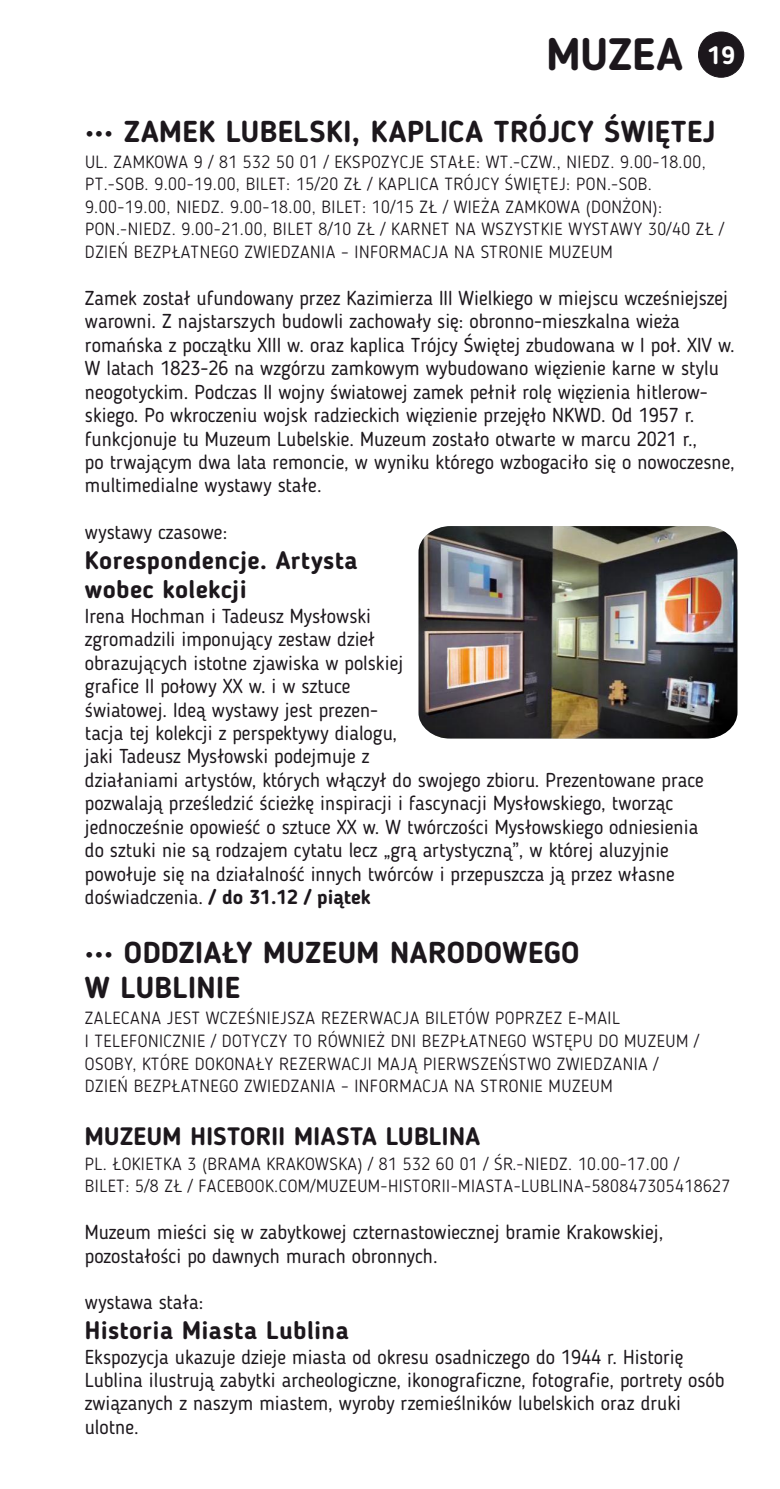
<style>
.page{position:relative;width:780px;height:1489px;background:#fff}
.page>*{position:absolute;margin:0;border:0;box-sizing:border-box;transform-origin:0 0}
.t1{font:700 45px "Blogger Sans";letter-spacing:.005em;color:#1c171c}
.t2{font:700 30px/35.2px "Blogger Sans";letter-spacing:.015em;color:#1c171c}
.t3{font:700 25px/29.5px "Blogger Sans";letter-spacing:.015em;color:#1c171c}
.t4{font:20px/23.5px "Blogger Sans";color:#1c171c}
.t5{font:300 17.5px/22.5px "Blogger Sans";letter-spacing:.03em;color:#1c171c}
.s1{font-family:"Arial"}
.s2{font-weight:700}
</style>
<div class="page">
<div style="left:698px;top:32px;width:46px;height:45px;background:#1c171c;border:1px solid #1c171c;border-radius:50%"></div>
<img style="left:418px;top:526px;width:319px;height:212px">
<h1 class="t1" style="left:546px;top:36px;width:190px">MUZEA <sup>19</sup></h1>
<h2 class="t2" style="left:85px;top:116px;width:632px">••• ZAMEK LUBELSKI, KAPLICA TRÓJCY ŚWIĘTEJ</h2>
<p class="t5" style="left:85px;top:152px;width:640px">UL. ZAMKOWA 9 / 81 532 50 01 / EKSPOZYCJE STAŁE: WT.-CZW., NIEDZ. 9.00-18.00, PT.-SOB. 9.00-19.00, BILET: 15/20 ZŁ / KAPLICA TRÓJCY ŚWIĘTEJ: PON.-SOB.<br>9.00-19.00, NIEDZ. 9.00-18.00, BILET: 10/15 ZŁ / WIEŻA ZAMKOWA (DONŻON):<br>PON.-NIEDZ. 9.00-21.00, BILET 8/10 ZŁ / KARNET NA WSZYSTKIE WYSTAWY 30/40 ZŁ / DZIEŃ BEZPŁATNEGO ZWIEDZANIA – INFORMACJA NA STRONIE MUZEUM</p>
<p class="t4" style="left:85px;top:288px;width:651px">Zamek został ufundowany przez Kazimierza III Wielkiego w miejscu wcześniejszej warowni. Z najstarszych budowli zachowały się: obronno-mieszkalna wieża romańska z początku XIII w. oraz kaplica Trójcy Świętej zbudowana w I poł. XIV w.<br>W latach 1823-26 na wzgórzu zamkowym wybudowano więzienie karne w stylu neogotyckim. Podczas II wojny światowej zamek pełnił rolę więzienia hitlerow&shy;skiego. Po wkroczeniu wojsk radzieckich więzienie przejęło NKWD. Od 1957 r. funkcjonuje tu Muzeum Lubelskie. Muzeum zostało otwarte w marcu 2021 r.,<br>po trwającym dwa lata remoncie, w wyniku którego wzbogaciło się o nowoczesne, multimedialne wystawy stałe.</p>
<p class="t4" style="left:85px;top:522px;width:144px">wystawy czasowe:</p>
<p class="t3" style="left:85px;top:547px;width:274px">Korespondencje. Artysta wobec kolekcji</p>
<p class="t4" style="left:85px;top:606px;width:620px">Irena Hochman i Tadeusz Mysłowski<br>zgromadzili imponujący zestaw dzieł<br>obrazujących istotne zjawiska w polskiej<br>grafice II połowy XX w. i w sztuce<br>światowej. Ideą wystawy jest prezen-<br>tacja tej kolekcji z perspektywy dialogu,<br>jaki Tadeusz Mysłowski podejmuje z<br>działaniami artystów, których włączył do swojego zbioru. Prezentowane prace pozwalają prześledzić ścieżkę inspiracji i fascynacji Mysłowskiego, tworząc jednocześnie opowieść o sztuce XX w. W twórczości Mysłowskiego odniesienia do sztuki nie są rodzajem cytatu lecz „grą artystyczną<span class="s1">ˮ</span>, w której aluzyjnie powołuje się na działalność innych twórców i przepuszcza ją przez własne doświadczenia. <span class="s2">/ do 31.12 / piątek</span></p>
<h2 class="t2" style="left:85px;top:937px;width:496px">••• ODDZIAŁY MUZEUM NARODOWEGO<br>W LUBLINIE</h2>
<p class="t5" style="left:85px;top:1008px;width:615px">ZALECANA JEST WCZEŚNIEJSZA REZERWACJA BILETÓW POPRZEZ E-MAIL<br>I TELEFONICZNIE / DOTYCZY TO RÓWNIEŻ DNI BEZPŁATNEGO WSTĘPU DO MUZEUM / OSOBY, KTÓRE DOKONAŁY REZERWACJI MAJĄ PIERWSZEŃSTWO ZWIEDZANIA / DZIEŃ BEZPŁATNEGO ZWIEDZANIA – INFORMACJA NA STRONIE MUZEUM</p>
<p class="t3" style="left:85px;top:1123px;width:397px">MUZEUM HISTORII MIASTA LUBLINA</p>
<p class="t5" style="left:85px;top:1153px;width:647px">PL. ŁOKIETKA 3 (BRAMA KRAKOWSKA) / 81 532 60 01 / ŚR.-NIEDZ. 10.00-17.00 /<br>BILET: 5/8 ZŁ / FACEBOOK.COM/MUZEUM-HISTORII-MIASTA-LUBLINA-580847305418627</p>
<p class="t4" style="left:85px;top:1222px;width:580px">Muzeum mieści się w zabytkowej czternastowiecznej bramie Krakowskiej, pozostałości po dawnych murach obronnych.</p>
<p class="t4" style="left:85px;top:1292px;width:120px">wystawa stała:</p>
<p class="t3" style="left:85px;top:1317px;width:265px">Historia Miasta Lublina</p>
<p class="t4" style="left:85px;top:1346px;width:641px">Ekspozycja ukazuje dzieje miasta od okresu osadniczego do 1944 r. Historię Lublina ilustrują zabytki archeologiczne, ikonograficzne, fotografie, portrety osób związanych z naszym miastem, wyroby rzemieślników lubelskich oraz druki ulotne.</p>
</div>
